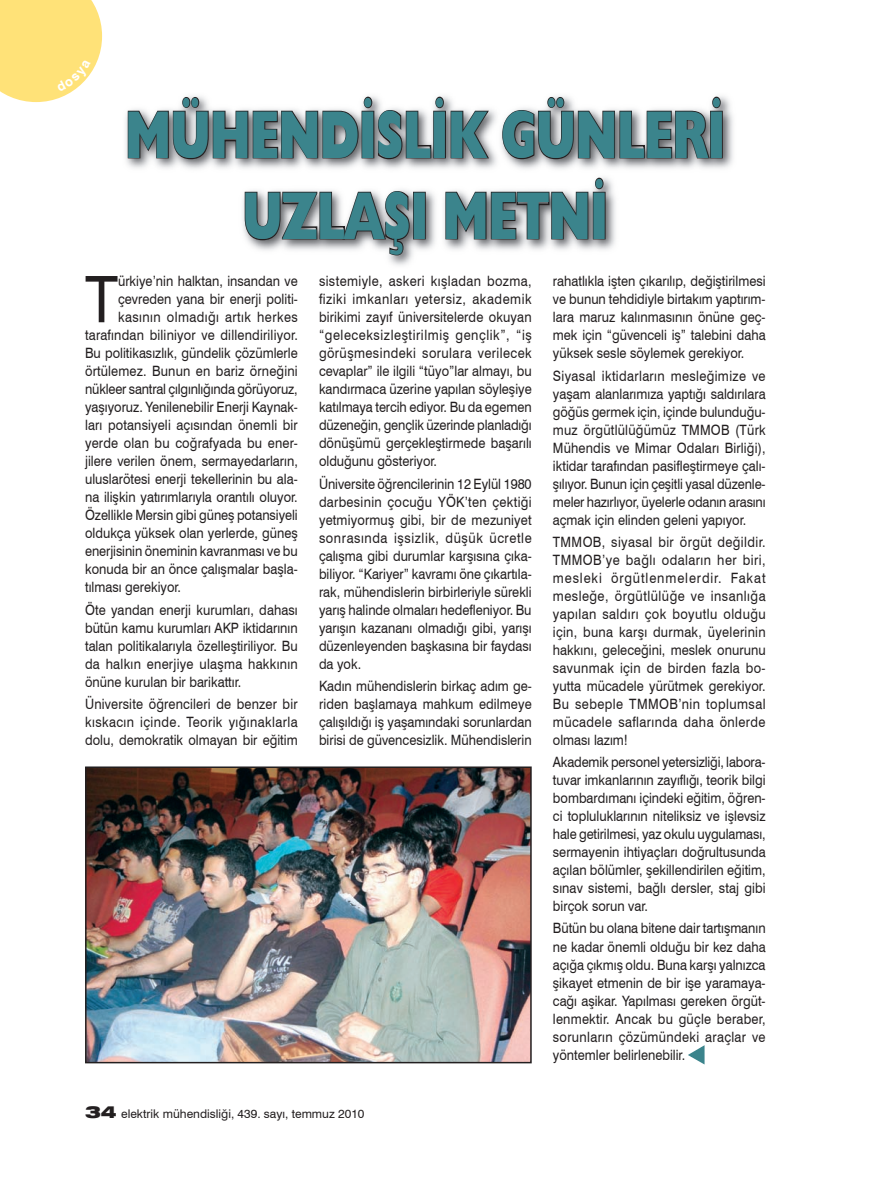
<style>
.page{position:relative;width:872px;height:1191px;background:#fff}
.page>*{position:absolute;margin:0;border:0;box-sizing:border-box;transform-origin:0 0}
.t1{font:800 67.5px/81px "Humanist 521 BT";color:#3b848c;text-align:center;scale:.7 1}
.t2{font:64.2px "Swiss 721 BT";color:#231f20;scale:.9 1}
.t3{font:14.25px/18px "Swiss 721 BT";color:#231f20;text-align:justify;scale:.9 1}
.t4{font:14.25px "Swiss 721 BT";letter-spacing:.03em;color:#231f20;scale:.9 1}
.t5{font:12px "Swiss 721 BT";color:#231f20}
.s1{font-weight:900;font-stretch:expanded;font-size:16.5px}
</style>
<div class="page">
<img style="left:125px;top:96px;width:608px;height:170px">
<svg style="left:127px;top:96px;width:363px;height:64px"></svg>
<svg style="left:501px;top:96px;width:222px;height:64px"></svg>
<svg style="left:244px;top:190px;width:166px;height:66px"></svg>
<div style="left:413px;top:192px;width:13px;height:47px;border:2px solid #231f20"></div>
<svg style="left:445px;top:177px;width:161px;height:63px"></svg>
<img style="left:88px;top:769px;width:441px;height:291px">
<div style="left:85px;top:766px;width:447px;height:297px;border:2px solid #231f20"></div>
<svg style="left:688px;top:1045px;width:17px;height:20px"></svg>
<svg style="left:0;top:0;width:102px;height:102px;background:#ffe586"></svg>
<h1 class="t1" style="left:126px;top:93px;width:858px">MÜHENDİSLİK GÜNLERİ<br>UZLAŞI METNİ</h1>
<p class="t3" style="left:553px;top:272px;width:238px">rahatlıkla işten çıkarılıp, değiştirilmesi ve bunun tehdidiyle birtakım yaptırım&shy;lara maruz kalınmasının önüne geç&shy;mek için “güvenceli iş” talebini daha yüksek sesle söylemek gerekiyor.</p>
<p class="t3" style="left:553px;top:366px;width:238px">Siyasal iktidarların mesleğimize ve yaşam alanlarımıza yaptığı saldırılara göğüs germek için, içinde bulunduğu&shy;muz örgütlülüğümüz TMMOB (Türk Mühendis ve Mimar Odaları Birliği), iktidar tarafından pasifleştirmeye çalı&shy;şılıyor. Bunun için çeşitli yasal düzenle&shy;meler hazırlıyor, üyelerle odanın arasını açmak için elinden geleni yapıyor.</p>
<p class="t3" style="left:553px;top:532px;width:238px">TMMOB, siyasal bir örgüt değildir.<br>TMMOB’ye bağlı odaların her biri, mesleki örgütlenmelerdir. Fakat mesleğe, örgütlülüğe ve insanlığa yapılan saldırı çok boyutlu olduğu için, buna karşı durmak, üyelerinin hakkını, geleceğini, meslek onurunu savunmak için de birden fazla bo&shy;yutta mücadele yürütmek gerekiyor.<br>Bu sebeple TMMOB’nin toplumsal mücadele saflarında daha önlerde olması lazım!</p>
<p class="t3" style="left:553px;top:753px;width:238px">Akademik personel yetersizliği, labora&shy;tuvar imkanlarının zayıflığı, teorik bilgi bombardımanı içindeki eğitim, öğren&shy;ci topluluklarının niteliksiz ve işlevsiz hale getirilmesi, yaz okulu uygulaması, sermayenin ihtiyaçları doğrultusunda açılan bölümler, şekillendirilen eğitim, sınav sistemi, bağlı dersler, staj gibi birçok sorun var.</p>
<p class="t3" style="left:553px;top:919px;width:238px">Bütün bu olana bitene dair tartışmanın ne kadar önemli olduğu bir kez daha açığa çıkmış oldu. Buna karşı yalnızca şikayet etmenin de bir işe yaramaya&shy;cağı aşikar. Yapılması gereken örgüt&shy;lenmektir. Ancak bu güçle beraber, sorunların çözümündeki araçlar ve yöntemler belirlenebilir.</p>
<h2 class="t2" style="left:85px;top:260px;width:38px">T</h2>
<p class="t3" style="left:118px;top:272px;width:201px">ürkiye’nin halktan, insandan ve</p>
<p class="t3" style="left:319px;top:272px;width:238px">sistemiyle, askeri kışladan bozma, fiziki imkanları yetersiz, akademik birikimi zayıf üniversitelerde okuyan “geleceksizleştirilmiş gençlik”, “iş görüşmesindeki sorulara verilecek cevaplar” ile ilgili “tüyo”lar almayı, bu kandırmaca üzerine yapılan söyleşiye katılmaya tercih ediyor. Bu da egemen düzeneğin, gençlik üzerinde planladığı dönüşümü gerçekleştirmede başarılı olduğunu gösteriyor.</p>
<p class="t3" style="left:319px;top:474px;width:238px">Üniversite öğrencilerinin 12 Eylül 1980 darbesinin çocuğu YÖK’ten çektiği yetmiyormuş gibi, bir de mezuniyet sonrasında işsizlik, düşük ücretle çalışma gibi durumlar karşısına çıka&shy;biliyor. “Kariyer” kavramı öne çıkartıla&shy;rak, mühendislerin birbirleriyle sürekli yarış halinde olmaları hedefleniyor. Bu yarışın kazananı olmadığı gibi, yarışı düzenleyenden başkasına bir faydası da yok.</p>
<p class="t3" style="left:319px;top:676px;width:238px">Kadın mühendislerin birkaç adım ge&shy;riden başlamaya mahkum edilmeye çalışıldığı iş yaşamındaki sorunlardan birisi de güvencesizlik. Mühendislerin</p>
<p class="t3" style="left:118px;top:290px;width:201px">çevreden yana bir enerji politi-</p>
<p class="t4" style="left:118px;top:308px;width:201px">kasının olmadığı artık herkes</p>
<p class="t3" style="left:85px;top:326px;width:238px">tarafından biliniyor ve dillendiriliyor.</p>
<p class="t3" style="left:85px;top:344px;width:238px">Bu politikasızlık, gündelik çözümlerle</p>
<p class="t3" style="left:85px;top:362px;width:238px">örtülemez. Bunun en bariz örneğini</p>
<p class="t3" style="left:85px;top:380px;width:238px">nükleer santral çılgınlığında görüyoruz,</p>
<p class="t3" style="left:85px;top:398px;width:238px">yaşıyoruz. Yenilenebilir Enerji Kaynak-</p>
<p class="t3" style="left:85px;top:416px;width:238px">ları potansiyeli açısından önemli bir</p>
<p class="t3" style="left:85px;top:434px;width:238px">yerde olan bu coğrafyada bu ener-</p>
<p class="t3" style="left:85px;top:452px;width:238px">jilere verilen önem, sermayedarların,</p>
<p class="t3" style="left:85px;top:470px;width:238px">uluslarötesi enerji tekellerinin bu ala-</p>
<p class="t3" style="left:85px;top:488px;width:238px">na ilişkin yatırımlarıyla orantılı oluyor.</p>
<p class="t3" style="left:85px;top:506px;width:238px">Özellikle Mersin gibi güneş potansiyeli</p>
<p class="t3" style="left:85px;top:524px;width:238px">oldukça yüksek olan yerlerde, güneş</p>
<p class="t3" style="left:85px;top:542px;width:238px">enerjisinin öneminin kavranması ve bu</p>
<p class="t3" style="left:85px;top:560px;width:238px">konuda bir an önce çalışmalar başla-</p>
<p class="t3" style="left:85px;top:578px;width:108px">tılması gerekiyor.</p>
<p class="t3" style="left:85px;top:600px;width:238px">Öte yandan enerji kurumları, dahası bütün kamu kurumları AKP iktidarının talan politikalarıyla özelleştiriliyor. Bu da halkın enerjiye ulaşma hakkının önüne kurulan bir barikattır.</p>
<p class="t3" style="left:85px;top:694px;width:238px">Üniversite öğrencileri de benzer bir kıskacın içinde. Teorik yığınaklarla dolu, demokratik olmayan bir eğitim</p>
<p class="t5" style="left:85px;top:1106px;width:281px"><span class="s1">34</span> elektrik mühendisliği, 439. sayı, temmuz 2010</p>
</div>
